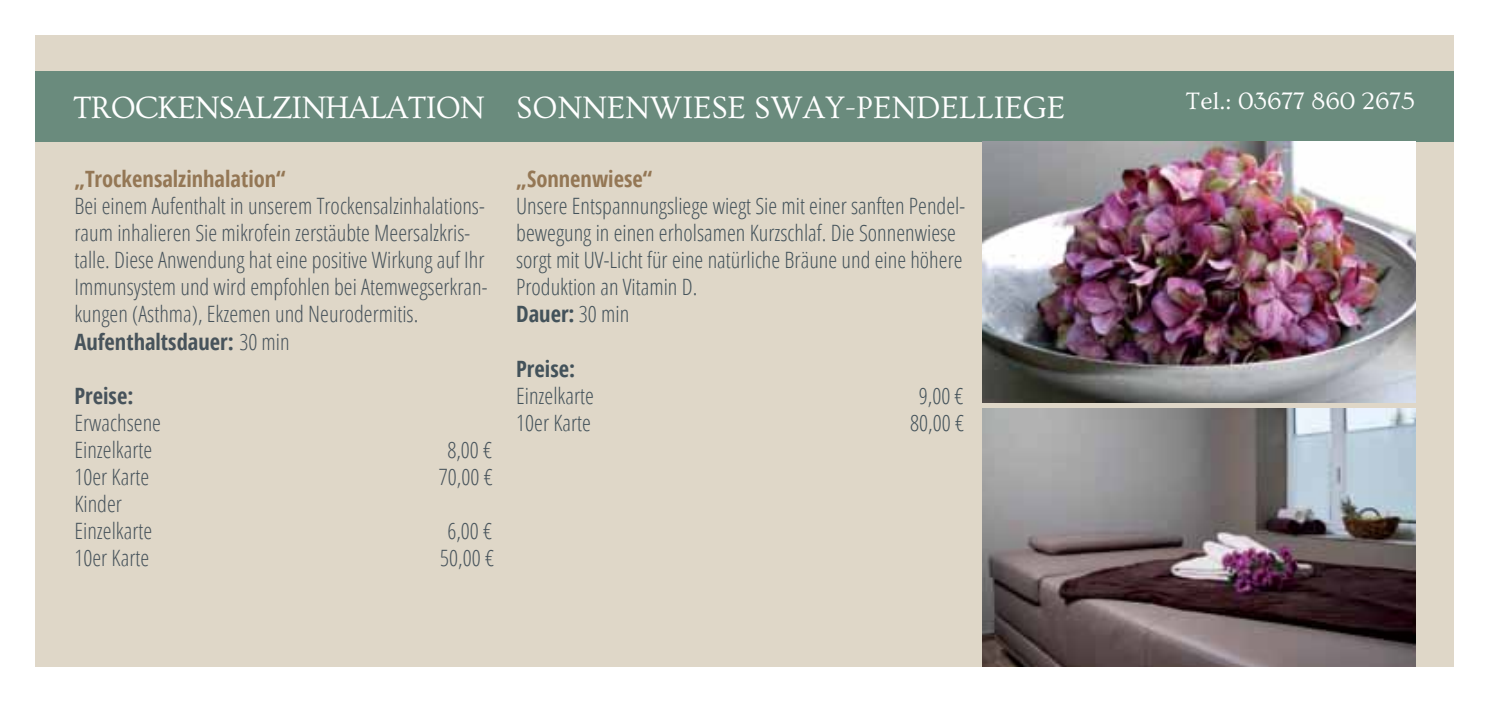
<style>
.page{position:relative;width:1489px;height:702px;background:#fff}
.page>*{position:absolute;margin:0;border:0;box-sizing:border-box;transform-origin:0 0}
.t1{font:32.5px "Ovo";color:#fff}
.t2{font:32.5px "Ovo";letter-spacing:-.03em;color:#fff}
.t3{font:25px "Ovo";color:#fff}
.t4{font:300 condensed 22.5px/27px "Open Sans";color:#47535b}
.t5{font:300 condensed 22.5px/27px "Open Sans";color:#43525a}
.t6{font:700 condensed 22.5px "Open Sans";color:#947755}
.t7{font:700 condensed 22.5px "Open Sans";color:#47535b}
.t8{font:700 condensed 22.5px "Open Sans";color:#43525a}
.s1{font-weight:700}
</style>
<div class="page">
<div style="left:35px;top:35px;width:1418px;height:631px;background:#dfd7c8"></div>
<div style="left:35px;top:71px;width:1418px;height:71px;background:#6a8b7d"></div>
<img style="left:982px;top:408px;width:432px;height:258px">
<img style="left:982px;top:142px;width:432px;height:261px">
<h1 class="t2" style="left:73px;top:90px;width:413px">TROCKENSALZINHALATION</h1>
<p class="t6" style="left:74px;top:163px;width:213px">„Trockensalzinhalation“</p>
<p class="t4" style="left:74px;top:192px;width:414px">Bei einem Aufenthalt in unserem Trockensalzinhalations&shy;raum inhalieren Sie mikrofein zerstäubte Meersalzkris&shy;talle. Diese Anwendung hat eine positive Wirkung auf Ihr Immunsystem und wird empfohlen bei Atemwegserkran&shy;kungen (Asthma), Ekzemen und Neurodermitis.<br><span class="s1">Aufenthaltsdauer:</span> 30 min</p>
<p class="t7" style="left:74px;top:379px;width:60px">Preise:</p>
<p class="t4" style="left:74px;top:408px;width:88px">Erwachsene<br>Einzelkarte</p>
<p class="t4" style="left:447px;top:435px;width:46px">8,00 €</p>
<p class="t4" style="left:74px;top:462px;width:76px">10er Karte</p>
<p class="t4" style="left:439px;top:462px;width:55px">70,00 €</p>
<p class="t4" style="left:74px;top:489px;width:79px">Kinder<br>Einzelkarte</p>
<p class="t4" style="left:447px;top:516px;width:46px">6,00 €</p>
<p class="t4" style="left:74px;top:543px;width:76px">10er Karte</p>
<p class="t4" style="left:440px;top:543px;width:55px">50,00 €</p>
<h1 class="t1" style="left:516px;top:90px;width:550px">SONNENWIESE SWAY-PENDELLIEGE</h1>
<p class="t3" style="left:1185px;top:87px;width:231px">TEL.: 03677 860 2675</p>
<p class="t6" style="left:516px;top:163px;width:138px">„Sonnenwiese“</p>
<p class="t5" style="left:516px;top:192px;width:450px">Unsere Entspannungsliege wiegt Sie mit einer sanften Pendel&shy;bewegung in einen erholsamen Kurzschlaf. Die Sonnenwiese sorgt mit UV-Licht für eine natürliche Bräune und eine höhere Produktion an Vitamin D.<br><span class="s1">Dauer:</span> 30 min</p>
<p class="t8" style="left:516px;top:352px;width:60px">Preise:</p>
<p class="t5" style="left:516px;top:381px;width:79px">Einzelkarte</p>
<p class="t5" style="left:918px;top:381px;width:46px">9,00 €</p>
<p class="t5" style="left:516px;top:408px;width:76px">10er Karte</p>
<p class="t5" style="left:910px;top:408px;width:55px">80,00 €</p>
</div>
